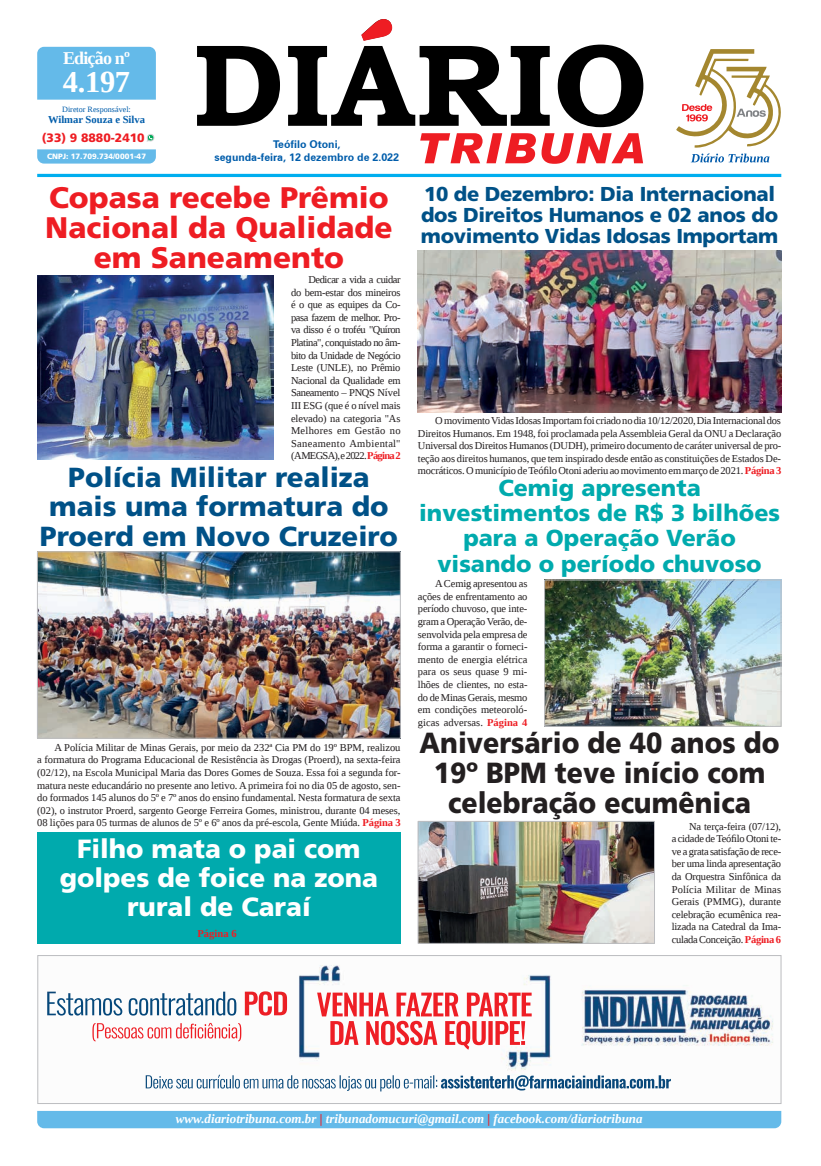
<style>
.page{position:relative;width:821px;height:1166px;background:#fff}
.page>*{position:absolute;margin:0;border:0;box-sizing:border-box;transform-origin:0 0}
.t1{font:700 30.45px "Liberation Serif";color:#fff}
.t2{font:900 29.75px/29.8px "Frutiger LT Std";color:#ee1d23;text-align:center}
.t3{font:900 29.14px/30.3px "Frutiger LT Std";color:#231f20;text-align:center;scale:.92 1}
.t4{font:900 27.56px/29.8px "Frutiger LT Std";color:#005187;text-align:center}
.t5{font:900 26.34px/29.2px "Frutiger LT Std";color:#fff;text-align:center}
.t6{font:900 23.19px/25.4px "Frutiger LT Std";color:#00aaad;text-align:center}
.t7{font:900 20.12px/21px "Frutiger LT Std";letter-spacing:-.015em;color:#005187}
.t8{font:700 18.03px "Liberation Serif";letter-spacing:-.045em;color:#fff}
.t9{font:italic 700 12.95px "Liberation Serif";color:#fff}
.t10{font:900 12.16px "Frutiger LT Std";color:#ee1d23}
.t11{font:700 10.67px/12.6px "Zurich BT";color:#015dab;text-align:center}
.t12{font:700 10.59px "Liberation Serif";color:#015dab}
.t13{font:700 10.59px "Liberation Serif";letter-spacing:.005em;color:#ee1d23}
.t14{font:10.5px/12.6px "Liberation Serif";letter-spacing:-.01em;color:#231f20;text-align:justify}
.t15{font:8.14px "Liberation Serif";color:#015dab}
.t16{font:900 7.7px "Frutiger LT Std";color:#fff}
.s1{font-weight:700;color:#ee1d23}
.s2{color:#ee1d23}
</style>
<div class="page">
<div style="left:37px;top:1111px;width:744px;height:17px;background:#64bae9"></div>
<img style="left:47px;top:965px;width:727px;height:127px">
<div style="left:37px;top:955px;width:744px;height:149px;border:1px solid #bcbdc0"></div>
<div style="left:37px;top:832px;width:364px;height:111px;background:#00aaad"></div>
<hr style="left:37px;top:174px;width:744px;height:3px;background:#00aeef">
<svg style="left:197px;top:26px;width:446px;height:101px"></svg>
<svg style="left:361px;top:19px;width:31px;height:22px"></svg>
<svg style="left:420px;top:133px;width:223px;height:31px"></svg>
<svg style="left:691px;top:154px;width:78px;height:8px"></svg>
<svg style="left:676px;top:49px;width:105px;height:99px"></svg>
<div style="left:37px;top:47px;width:119px;height:53px;background:#64bae9"></div>
<svg style="left:37px;top:149px;width:119px;height:15px;background:#6ebeea"></svg>
<svg style="left:147px;top:134px;width:7px;height:8px"></svg>
<img style="left:37px;top:276px;width:237px;height:184px">
<img style="left:418px;top:250px;width:363px;height:162px">
<img style="left:546px;top:582px;width:233px;height:142px">
<div style="left:544px;top:580px;width:237px;height:146px;border:1px solid #bcbdc0"></div>
<img style="left:420px;top:823px;width:233px;height:118px">
<div style="left:418px;top:821px;width:237px;height:122px;border:1px solid #bcbdc0"></div>
<img style="left:39px;top:553px;width:360px;height:183px">
<div style="left:37px;top:551px;width:364px;height:187px;border:1px solid #bcbdc0"></div>
<h3 class="t8" style="left:63px;top:45px;width:68px">Edição nº</h3>
<h1 class="t1" style="left:63px;top:61px;width:69px">4.197</h1>
<p class="t15" style="left:62px;top:104px;width:70px">Diretor Responsável:</p>
<p class="t12" style="left:48px;top:112px;width:99px">Wilmar Souza e Silva</p>
<p class="t10" style="left:42px;top:130px;width:104px">(33) 9 8880-2410</p>
<p class="t11" style="left:215px;top:138px;width:186px">Teófilo Otoni,<br>segunda-feira, 12 dezembro de 2.022</p>
<p class="t16" style="left:47px;top:151px;width:100px">CNPJ: 17.709.734/0001-47</p>
<h2 class="t2" style="left:45px;top:183px;width:349px">Copasa recebe Prêmio<br>Nacional da Qualidade em Saneamento</h2>
<p class="t14" style="left:291px;top:273px;width:111px;text-indent:17px">Dedicar a vida a cuidar do bem-estar dos mineiros é o que as equipes da Co&shy;pasa fazem de melhor. Pro&shy;va disso é o troféu "Quíron Platina", conquistado no âm&shy;bito da Unidade de Negócio Leste (UNLE), no Prêmio Nacional da Qualidade em Saneamento – PNQS Nível III ESG (que é o nível mais elevado) na categoria "As Melhores em Gestão no Saneamento Ambiental" (AMEGSA), e 2022. <span class="s1">Página 2</span></p>
<h3 class="t4" style="left:40px;top:462px;width:359px">Polícia Militar realiza mais uma formatura do<br>Proerd em Novo Cruzeiro</h3>
<p class="t14" style="left:37px;top:741px;width:365px;text-indent:17px">A Polícia Militar de Minas Gerais, por meio da 232ª Cia PM do 19º BPM, realizou a formatura do Programa Educacional de Resistência às Drogas (Proerd), na sexta-feira (02/12), na Escola Municipal Maria das Dores Gomes de Souza. Essa foi a segunda for&shy;matura neste educandário no presente ano letivo. A primeira foi no dia 05 de agosto, sen&shy;do formados 145 alunos do 5º e 7º anos do ensino fundamental. Nesta formatura de sexta (02), o instrutor Proerd, sargento George Ferreira Gomes, ministrou, durante 04 meses, 08 lições para 05 turmas de alunos de 5º e 6º anos da pré-escola, Gente Miúda. <span class="s1">Página 3</span></p>
<h3 class="t5" style="left:60px;top:834px;width:320px">Filho mata o pai com golpes de foice na zona rural de Caraí</h3>
<p class="t13" style="left:197px;top:926px;width:41px">Página 6</p>
<h3 class="t7" style="left:421px;top:184px;width:359px">10 de Dezembro: Dia Internacional dos Direitos Humanos e 02 anos do movimento Vidas Idosas Importam</h3>
<p class="t14" style="left:418px;top:414px;width:365px;text-indent:17px">O movimento Vidas Idosas Importam foi criado no dia 10/12/2020, Dia Internacional dos Direitos Humanos. Em 1948, foi proclamada pela Assembleia Geral da ONU a Declaração Universal dos Direitos Humanos (DUDH), primeiro documento de caráter universal de pro&shy;teção aos direitos humanos, que tem inspirado desde então as constituições de Estados De&shy;mocráticos. O município de Teófilo Otoni aderiu ao movimento em março de 2021. <span class="s1">Página 3</span></p>
<h3 class="t6" style="left:419px;top:475px;width:362px">Cemig apresenta investimentos de R$ 3 bilhões para a Operação Verão visando o período chuvoso</h3>
<p class="t14" style="left:418px;top:577px;width:111px;text-indent:17px">A Cemig apresentou as ações de enfrentamento ao período chuvoso, que inte&shy;gram a Operação Verão, de&shy;senvolvida pela empresa de forma a garantir o forneci&shy;mento de energia elétrica para os seus quase 9 mi&shy;lhões de clientes, no esta&shy;do de Minas Gerais, mesmo em condições meteoroló&shy;gicas adversas. <span class="s1">Página 4</span></p>
<h3 class="t3" style="left:420px;top:727px;width:393px">Aniversário de 40 anos do<br>19º BPM teve início com celebração ecumênica</h3>
<p class="t14" style="left:672px;top:819px;width:111px;text-indent:17px">Na terça-feira (07/12), a cidade de Teófilo Otoni te&shy;ve a grata satisfação de rece&shy;ber uma linda apresentação da Orquestra Sinfônica da Polícia Militar de Minas Gerais (PMMG), durante celebração ecumênica rea&shy;lizada na Catedral da Ima&shy;culada Conceição. <span class="s1">Página 6</span></p>
<p class="t9" style="left:176px;top:1110px;width:468px">www.diariotribuna.com.br <span class="s2">|</span> tribunadomucuri@gmail.com <span class="s2">|</span> facebook.com/diariotribuna</p>
</div>
